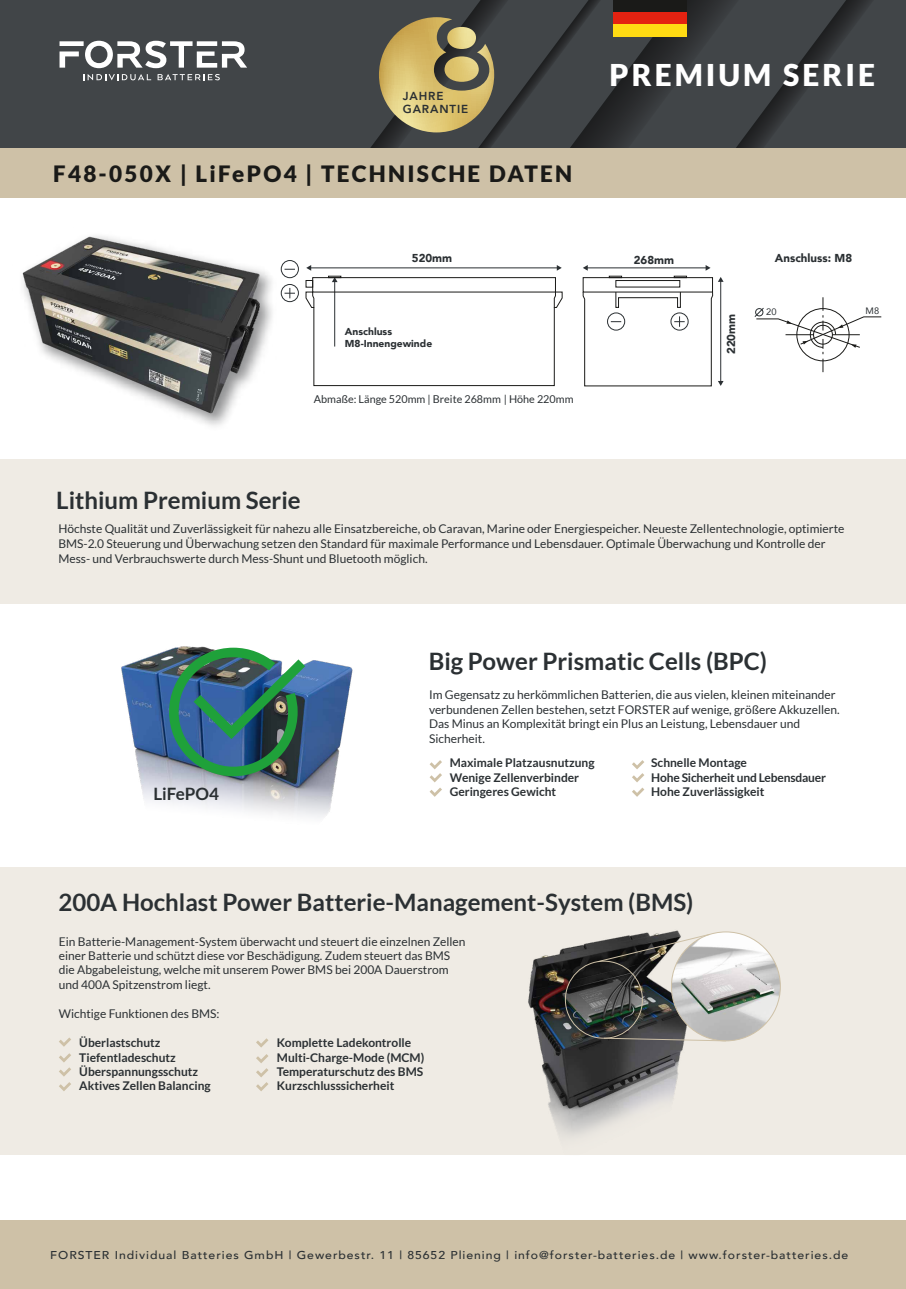
<style>
.page{position:relative;width:906px;height:1289px;background:#fff}
.page>*{position:absolute;margin:0;border:0;box-sizing:border-box;transform-origin:0 0}
.t1{font:900 30px "Lato";letter-spacing:.1em;color:#fff}
.t2{font:700 24px "Lato";color:#2b3033}
.t3{font:900 22.5px "Lato";letter-spacing:.1em;color:#1a1a18}
.t4{font:700 17.1px "Lato";color:#2b3033}
.t5{font:12px/14.4px "Lato";color:#2b3033}
.t6{font:700 12px/14.4px "Lato";color:#2b3033}
.t7{font:800 11.55px/13px "Avenir";letter-spacing:.075em;color:#2b3033}
.t8{font:900 11.55px "Avenir";color:#2b3033}
.t9{font:500 11.4px "Avenir";letter-spacing:.075em;color:#2b3033;scale:1.08 1}
.t10{font:900 11.4px "Avenir";color:#2b3033}
.t11{font:10.8px "Lato";color:#2b3033}
.t12{font:900 10.05px/12px "Avenir";color:#2b3033}
.t13{font:9.3px "Avenir";color:#2b3033}
</style>
<div class="page">
<div style="left:0;top:146px;width:906px;height:51px;background:#cec1a7"></div>
<div style="left:0;top:0;width:906px;height:147px;background:#414548"></div>
<svg style="left:644px;top:0;width:227px;height:147px"></svg>
<svg style="left:99px;top:0;width:545px;height:147px"></svg>
<div style="left:613px;top:0;width:74px;height:13px;background:#1a1a18"></div>
<div style="left:613px;top:12px;width:74px;height:13px;background:#e42211"></div>
<div style="left:613px;top:24px;width:74px;height:13px;background:#ffdb13"></div>
<svg style="left:83px;top:74px;width:68px;height:6px"></svg>
<svg style="left:158px;top:74px;width:62px;height:6px"></svg>
<svg style="left:60px;top:41px;width:187px;height:27px"></svg>
<div style="left:0;top:1220px;width:906px;height:68px;background:#cec1a7"></div>
<img style="left:0;top:197px;width:281px;height:229px">
<div style="left:0;top:459px;width:906px;height:145px;background:#efebe4"></div>
<div style="left:0;top:867px;width:906px;height:287px;background:#efebe4"></div>
<svg style="left:59px;top:1037px;width:12px;height:9px"></svg>
<svg style="left:59px;top:1053px;width:12px;height:23px"></svg>
<svg style="left:59px;top:1082px;width:12px;height:9px"></svg>
<svg style="left:256px;top:1038px;width:12px;height:9px"></svg>
<svg style="left:256px;top:1054px;width:12px;height:37px"></svg>
<img style="left:528px;top:930px;width:174px;height:207px">
<img style="left:671px;top:931px;width:109px;height:109px;border-radius:54px">
<svg style="left:597px;top:933px;width:113px;height:29px"></svg>
<svg style="left:603px;top:1037px;width:123px;height:4px"></svg>
<svg style="left:429px;top:760px;width:13px;height:36px"></svg>
<svg style="left:632px;top:760px;width:12px;height:36px"></svg>
<img style="left:121px;top:651px;width:232px;height:167px">
<img style="left:164px;top:646px;width:151px;height:135px">
<svg style="left:754px;top:297px;width:128px;height:75px"></svg>
<hr style="left:720px;top:281px;width:1px;height:101px;background:#2b3033">
<svg style="left:718px;top:277px;width:5px;height:5px"></svg>
<hr style="left:310px;top:267px;width:247px;height:1px;background:#2b3033">
<svg style="left:306px;top:265px;width:5px;height:6px"></svg>
<svg style="left:557px;top:265px;width:5px;height:6px"></svg>
<hr style="left:334px;top:281px;width:1px;height:65px;background:#2b3033">
<svg style="left:609px;top:276px;width:13px;height:1px"></svg>
<svg style="left:328px;top:276px;width:13px;height:6px"></svg>
<svg style="left:674px;top:276px;width:13px;height:1px"></svg>
<div style="left:615px;top:280px;width:65px;height:7px;border:1px solid #1a1a18"></div>
<div style="left:583px;top:277px;width:130px;height:15px;border:1px solid #1a1a18"></div>
<div style="left:312px;top:277px;width:244px;height:15px;border:1px solid #1a1a18"></div>
<div style="left:306px;top:280px;width:7px;height:7px;border:1px solid #1a1a18"></div>
<svg style="left:305px;top:291px;width:257px;height:95px"></svg>
<hr style="left:587px;top:267px;width:119px;height:1px;background:#2b3033">
<svg style="left:583px;top:265px;width:5px;height:6px"></svg>
<svg style="left:705px;top:265px;width:5px;height:6px"></svg>
<div style="left:281px;top:284px;width:18px;height:18px;border:1px solid #2b3033;border-radius:50%"></div>
<svg style="left:284px;top:288px;width:11px;height:10px"></svg>
<svg style="left:582px;top:291px;width:141px;height:95px"></svg>
<div style="left:281px;top:260px;width:18px;height:18px;border:1px solid #2b3033;border-radius:50%"></div>
<svg style="left:379px;top:17px;width:115px;height:115px"></svg>
<p class="t7" style="left:403px;top:90px;width:67px">JAHRE<br>GARANTIE</p>
<h3 class="t3" style="left:53px;top:160px;width:520px">F48-050X | LiFePO4 | TECHNISCHE DATEN</h3>
<h1 class="t1" style="left:609px;top:58px;width:267px">PREMIUM SERIE</h1>
<p class="t10" style="left:412px;top:248px;width:42px">520mm</p>
<p class="t10" style="left:634px;top:250px;width:42px">268mm</p>
<p class="t12" style="left:345px;top:325px;width:89px">Anschluss<br>M8-Innengewinde</p>
<p class="t11" style="left:314px;top:393px;width:261px">Abmaße: Länge 520mm | Breite 268mm | Höhe 220mm</p>
<p class="t10" style="left:721px;top:354px;width:42px;rotate:-90deg">220mm</p>
<p class="t8" style="left:775px;top:248px;width:79px">Anschluss: M8</p>
<p class="t13" style="left:766px;top:304px;width:12px">20</p>
<p class="t13" style="left:865px;top:303px;width:15px">M8</p>
<h2 class="t2" style="left:56px;top:486px;width:246px">Lithium Premium Serie</h2>
<p class="t5" style="left:58px;top:521px;width:787px;line-height:15px">Höchste Qualität und Zuverlässigkeit für nahezu alle Einsatzbereiche, ob Caravan, Marine oder Energiespeicher. Neueste Zellentechnologie, optimierte<br>BMS-2.0 Steuerung und Überwachung setzen den Standard für maximale Performance und Lebensdauer. Optimale Überwachung und Kontrolle der<br>Mess- und Verbrauchswerte durch Mess-Shunt und Bluetooth möglich.</p>
<h2 class="t2" style="left:429px;top:648px;width:340px">Big Power Prismatic Cells (BPC)</h2>
<p class="t5" style="left:429px;top:687px;width:412px">Im Gegensatz zu herkömmlichen Batterien, die aus vielen, kleinen miteinander verbundenen Zellen bestehen, setzt FORSTER auf wenige, größere Akkuzellen.<br>Das Minus an Komplexität bringt ein Plus an Leistung, Lebensdauer und Sicherheit.</p>
<p class="t6" style="left:450px;top:755px;width:146px">Maximale Platzausnutzung<br>Wenige Zellenverbinder<br>Geringeres Gewicht</p>
<p class="t6" style="left:651px;top:755px;width:176px">Schnelle Montage<br>Hohe Sicherheit und Lebensdauer</p>
<h3 class="t4" style="left:153px;top:783px;width:67px">LiFePO4</h3>
<p class="t6" style="left:651px;top:784px;width:115px">Hohe Zuverlässigkeit</p>
<h2 class="t2" style="left:59px;top:888px;width:636px">200A Hochlast Power Batterie-Management-System (BMS)</h2>
<p class="t5" style="left:59px;top:933px;width:408px">Ein Batterie-Management-System überwacht und steuert die einzelnen Zellen einer Batterie und schützt diese vor Beschädigung. Zudem steuert das BMS die Abgabeleistung, welche mit unserem Power BMS bei 200A Dauerstrom und 400A Spitzenstrom liegt.</p>
<p class="t5" style="left:59px;top:1005px;width:162px">Wichtige Funktionen des BMS:</p>
<p class="t6" style="left:79px;top:1035px;width:133px">Überlastschutz<br>Tiefentladeschutz<br>Überspannungsschutz<br>Aktives Zellen Balancing</p>
<p class="t6" style="left:277px;top:1035px;width:149px">Komplette Ladekontrolle<br>Multi-Charge-Mode (MCM)<br>Temperaturschutz des BMS<br>Kurzschlusssicherheit</p>
<p class="t9" style="left:50px;top:1244px;width:740px">FORSTER Individual Batteries GmbH | Gewerbestr. 11 | 85652 Pliening | info@forster-batteries.de | www.forster-batteries.de</p>
</div>
